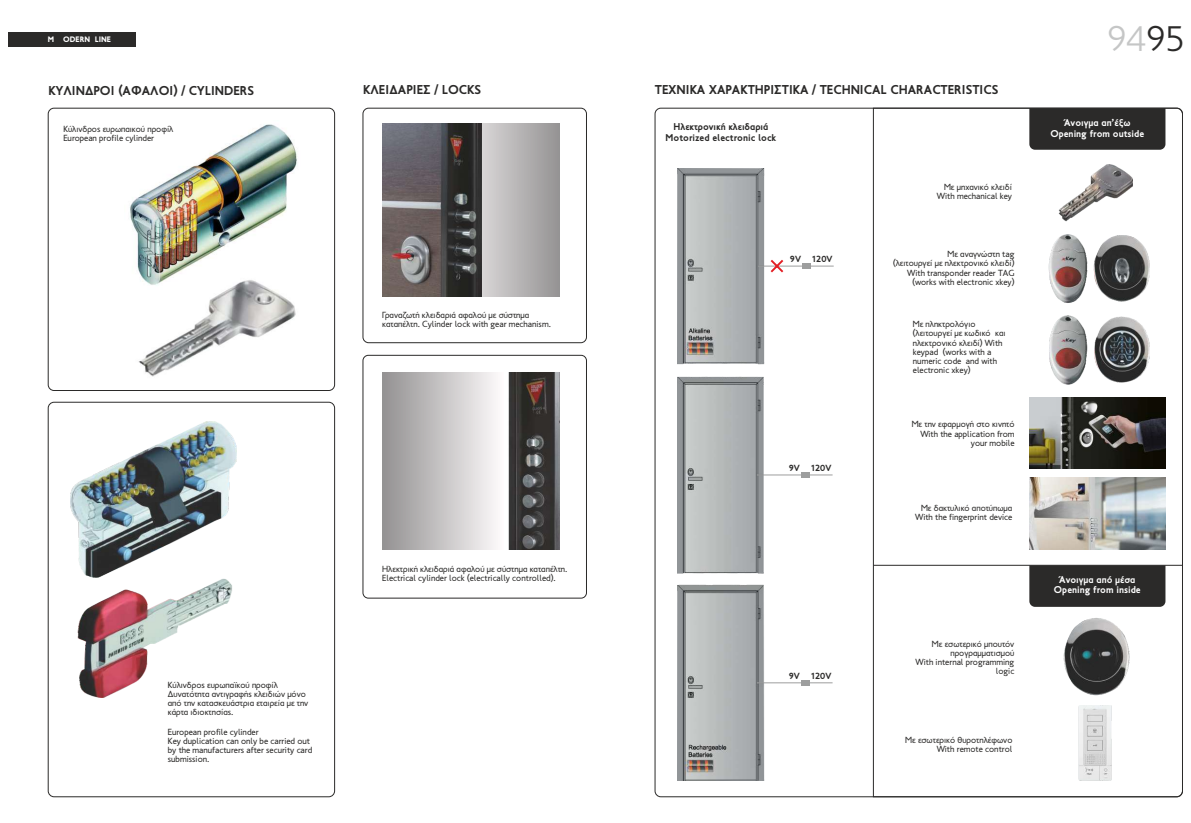
<style>
.page{position:relative;width:1191px;height:823px;background:#fff}
.page>*{position:absolute;margin:0;border:0;box-sizing:border-box;transform-origin:0 0}
.t1{font:300 36px "PF Transport";color:#c5c6c6}
.t2{font:700 13px "PF Transport";color:#2b2a29}
.t3{font:700 10px/10.3px "PF Transport";color:#fefefe;text-align:center}
.t4{font:700 10px/11.5px "PF Transport";color:#2b2a29;text-align:center}
.t5{font:9px/9.1px "PF Transport";color:#2b2a29}
.t6{font:700 9px "PF Transport";color:#2b2a29}
.t7{font:900 8px "PF Transport";color:#fefefe}
.s1{color:#2b2a29}
</style>
<div class="page">
<img style="left:130px;top:124px;width:167px;height:253px">
<svg style="left:482px;top:124px;width:78px;height:172px;background:#b6b4b5"></svg>
<img style="left:383px;top:124px;width:99px;height:172px">
<svg style="left:383px;top:372px;width:112px;height:177px;background:#c3c0c1"></svg>
<img style="left:508px;top:372px;width:51px;height:177px">
<div style="left:48px;top:108px;width:287px;height:282px;border:1px solid #2b2a29;border-radius:6px"></div>
<svg style="left:873px;top:108px;width:310px;height:688px"></svg>
<div style="left:1029px;top:108px;width:136px;height:42px;background:#2b2a29"></div>
<div style="left:1029px;top:565px;width:136px;height:41px;background:#2b2a29"></div>
<div style="left:363px;top:355px;width:224px;height:243px;border:1px solid #2b2a29;border-radius:5px"></div>
<div style="left:48px;top:402px;width:287px;height:394px;border:1px solid #2b2a29;border-radius:6px"></div>
<div style="left:363px;top:108px;width:224px;height:235px;border:1px solid #2b2a29;border-radius:6px"></div>
<div style="left:9px;top:32px;width:127px;height:14px;background:#2b2a29"></div>
<img style="left:71px;top:421px;width:165px;height:276px">
<img style="left:677px;top:169px;width:91px;height:196px">
<hr style="left:758px;top:266px;width:75px;height:1px;background:#9d9e9e">
<div style="left:802px;top:263px;width:9px;height:6px;background:#9d9e9e"></div>
<svg style="left:768px;top:260px;width:17px;height:13px"></svg>
<img style="left:677px;top:376px;width:92px;height:198px">
<hr style="left:757px;top:474px;width:75px;height:1px;background:#9d9e9e">
<div style="left:801px;top:472px;width:9px;height:5px;background:#9d9e9e"></div>
<img style="left:677px;top:584px;width:92px;height:195px">
<hr style="left:757px;top:682px;width:75px;height:1px;background:#9d9e9e">
<div style="left:801px;top:679px;width:9px;height:6px;background:#9d9e9e"></div>
<img style="left:1035px;top:232px;width:114px;height:68px">
<img style="left:1035px;top:152px;width:114px;height:80px">
<img style="left:1035px;top:300px;width:114px;height:96px">
<img style="left:1020px;top:608px;width:115px;height:97px">
<img style="left:1018px;top:694px;width:114px;height:91px">
<img style="left:1029px;top:397px;width:136px;height:71px">
<img style="left:1029px;top:477px;width:136px;height:72px">
<hr style="left:873px;top:564px;width:309px;height:1px;background:#2b2a29">
<p class="t7" style="left:48px;top:36px;width:65px">M ODERN LINE</p>
<h2 class="t2" style="left:49px;top:85px;width:207px">ΚΥΛΙΝΔΡΟΙ (ΑΦΑΛΟΙ) / CYLINDERS</h2>
<p class="t5" style="left:63px;top:125px;width:112px">Κύλινδρος ευρωπαικού προφίλ<br>European profile cylinder</p>
<p class="t5" style="left:168px;top:680px;width:142px">Κύλινδρος ευρωπαϊκού προφίλ<br>Δυνατότητα αντιγραφής κλειδιών µόνο από την κατασκευάστρια εταιρεία µε την κάρτα ιδιοκτησίας.</p>
<p class="t5" style="left:168px;top:727px;width:146px">European profile cylinder<br>Key duplication can only be carried out by the manufacturers after security card submission.</p>
<h2 class="t2" style="left:363px;top:84px;width:120px">ΚΛΕΙΔΑΡΙΕΣ / LOCKS</h2>
<h2 class="t2" style="left:655px;top:84px;width:345px">ΤΕΧΝΙΚΑ ΧΑΡΑΚΤΗΡΙΣΤΙΚΑ / TECHNICAL CHARACTERISTICS</h2>
<h1 class="t1" style="left:1107px;top:24px;width:79px">94<span class="s1">95</span></h1>
<p class="t4" style="left:665px;top:121px;width:112px">Ηλεκτρονική κλειδαριά<br>Μotorized electronic lock</p>
<p class="t3" style="left:1050px;top:118px;width:95px">Άνοιγµα απ’έξω<br>Opening from outside</p>
<p class="t5" style="left:382px;top:311px;width:170px">Γραναζωτή κλειδαριά αφαλού µε σύστηµα καταπέλτη. Cylinder lock with gear mechanism.</p>
<p class="t5" style="left:382px;top:564px;width:187px">Ηλεκτρική κλειδαριά αφαλού µε σύστηµα καταπέλτη.<br>Electrical cylinder lock (electrically controlled).</p>
<p class="t6" style="left:790px;top:255px;width:44px">9V 120V</p>
<p class="t6" style="left:789px;top:464px;width:44px">9V 120V</p>
<p class="t6" style="left:789px;top:671px;width:44px">9V 120V</p>
<p class="t5" style="left:937px;top:183px;width:77px;text-align:right">Με µηχανικό κλειδί<br>With mechanical key</p>
<p class="t5" style="left:893px;top:250px;width:123px;text-align:right">Με αναγνώστη tag<br>(λειτουργεί µε ηλεκτρονικό κλειδί)<br>With transponder reader TAG (works with electronic xkey)</p>
<p class="t5" style="left:913px;top:320px;width:94px">Με πληκτρολόγιο (λειτουργεί µε κωδικό και ηλεκτρονικό κλειδί) With keypad (works with a numeric code and with electronic xkey)</p>
<p class="t5" style="left:911px;top:420px;width:104px;text-align:right">Με την εφαρµογή στο κινητό<br>With the application from your mobile</p>
<p class="t5" style="left:915px;top:504px;width:99px;text-align:right">Με δακτυλικό αποτύπωµα<br>With the fingerprint device</p>
<p class="t5" style="left:915px;top:639px;width:100px;text-align:right">Με εσωτερικό µπουτόν προγραµµατισµού<br>With internal programming logic</p>
<p class="t5" style="left:905px;top:735px;width:109px;text-align:right">Mε εσωτερικό θυροτηλέφωνο<br>With remote control</p>
<p class="t3" style="left:1054px;top:575px;width:88px">Άνοιγµα από µέσα<br>Opening from inside</p>
</div>
